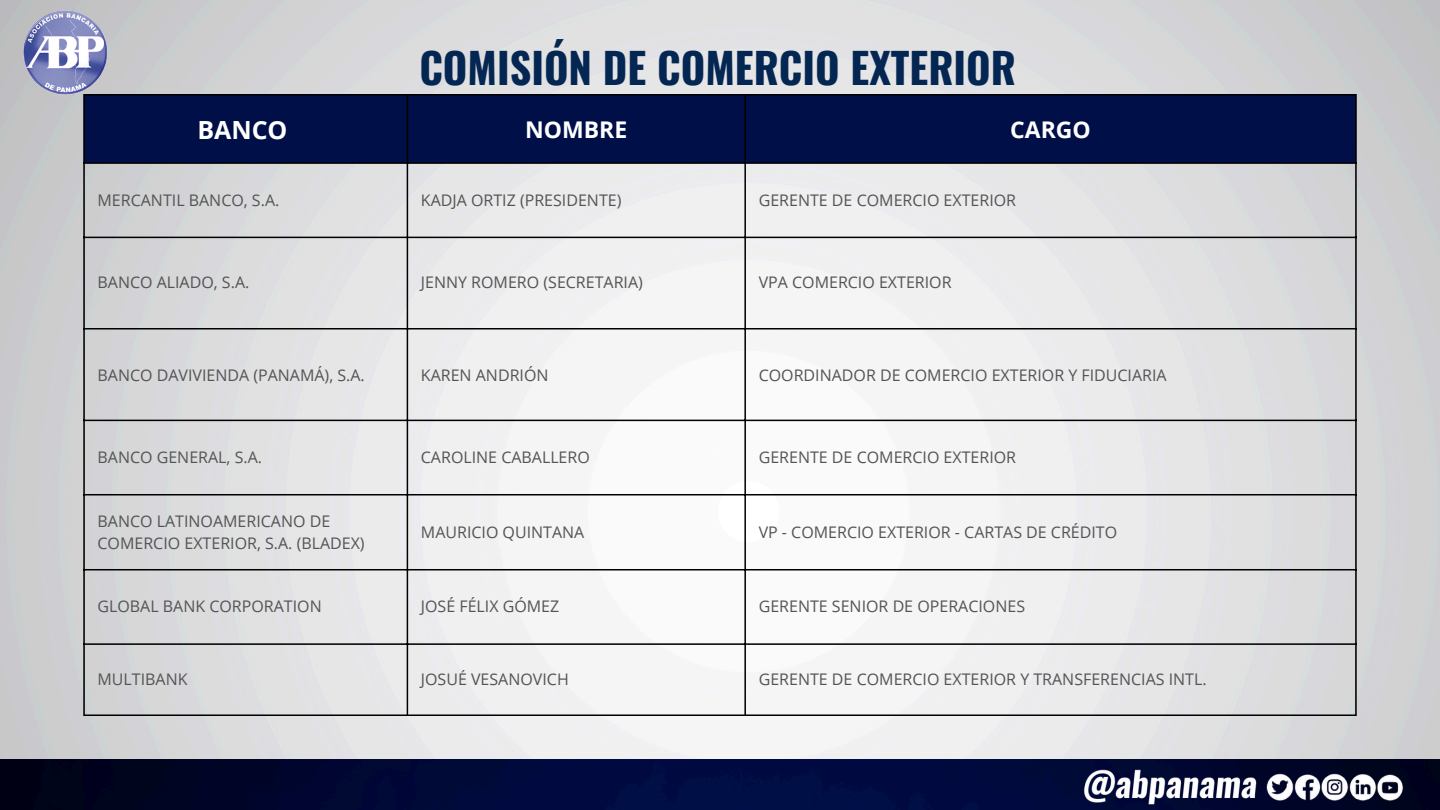
<style>
.page{position:relative;width:1440px;height:810px;background:#fff}
.page>*{position:absolute;margin:0;border:0;box-sizing:border-box;transform-origin:0 0}
.t1{font:700 42px "Oswald";color:#042652}
.t2{font:700 25px "Open Sans";color:#fff}
.t3{font:700 23px "Open Sans";color:#fff}
.t4{font:16px/21.8px "Open Sans";color:#545454}
</style>
<div class="page">
<img style="left:0;top:0;width:1440px;height:760px">
<div style="left:85px;top:96px;width:1270px;height:66px;background:#010f48"></div>
<hr style="left:83px;top:96px;width:2px;height:618px;background:#000">
<hr style="left:407px;top:96px;width:1px;height:618px;background:#000">
<hr style="left:744px;top:96px;width:2px;height:618px;background:#000">
<hr style="left:1355px;top:96px;width:2px;height:618px;background:#000">
<hr style="left:83px;top:94px;width:1274px;height:2px;background:#000">
<hr style="left:83px;top:162px;width:1274px;height:2px;background:#000">
<hr style="left:83px;top:237px;width:1274px;height:1px;background:#000">
<hr style="left:83px;top:328px;width:1274px;height:2px;background:#000">
<hr style="left:83px;top:420px;width:1274px;height:1px;background:#000">
<hr style="left:83px;top:494px;width:1274px;height:1px;background:#000">
<hr style="left:83px;top:569px;width:1274px;height:1px;background:#000">
<hr style="left:83px;top:643px;width:1274px;height:2px;background:#000">
<hr style="left:83px;top:714px;width:1274px;height:2px;background:#000">
<img style="left:0;top:760px;width:1440px;height:50px">
<img style="left:0;top:0;width:131px;height:112px">
<img style="left:1074px;top:765px;width:204px;height:39px">
<img style="left:1215px;top:773px;width:204px;height:37px">
<p class="t1" style="left:419px;top:35px;width:598px">COMISIÓN DE COMERCIO EXTERIOR</p>
<p class="t2" style="left:197px;top:112px;width:92px">BANCO</p>
<p class="t3" style="left:525px;top:114px;width:104px">NOMBRE</p>
<h1 class="t3" style="left:1010px;top:114px;width:82px">CARGO</h1>
<p class="t4" style="left:98px;top:189px;width:183px">MERCANTIL BANCO, S.A.</p>
<p class="t4" style="left:421px;top:189px;width:202px">KADJA ORTIZ (PRESIDENTE)</p>
<p class="t4" style="left:759px;top:189px;width:259px">GERENTE DE COMERCIO EXTERIOR</p>
<p class="t4" style="left:98px;top:271px;width:153px">BANCO ALIADO, S.A.</p>
<p class="t4" style="left:421px;top:271px;width:224px">JENNY ROMERO (SECRETARIA)</p>
<p class="t4" style="left:759px;top:271px;width:194px">VPA COMERCIO EXTERIOR</p>
<p class="t4" style="left:98px;top:363px;width:269px">BANCO DAVIVIENDA (PANAMÁ), S.A.</p>
<p class="t4" style="left:421px;top:363px;width:129px">KAREN ANDRIÓN</p>
<p class="t4" style="left:759px;top:363px;width:410px">COORDINADOR DE COMERCIO EXTERIOR Y FIDUCIARIA</p>
<p class="t4" style="left:98px;top:446px;width:166px">BANCO GENERAL, S.A.</p>
<p class="t4" style="left:421px;top:446px;width:170px">CAROLINE CABALLERO</p>
<p class="t4" style="left:759px;top:446px;width:259px">GERENTE DE COMERCIO EXTERIOR</p>
<p class="t4" style="left:98px;top:510px;width:269px">BANCO LATINOAMERICANO DE<br>COMERCIO EXTERIOR, S.A. (BLADEX)</p>
<p class="t4" style="left:421px;top:521px;width:165px">MAURICIO QUINTANA</p>
<p class="t4" style="left:759px;top:521px;width:360px">VP - COMERCIO EXTERIOR - CARTAS DE CRÉDITO</p>
<p class="t4" style="left:98px;top:595px;width:226px">GLOBAL BANK CORPORATION</p>
<p class="t4" style="left:421px;top:595px;width:140px">JOSÉ FÉLIX GÓMEZ</p>
<p class="t4" style="left:759px;top:595px;width:268px">GERENTE SENIOR DE OPERACIONES</p>
<p class="t4" style="left:98px;top:668px;width:92px">MULTIBANK</p>
<p class="t4" style="left:421px;top:668px;width:149px">JOSUÉ VESANOVICH</p>
<p class="t4" style="left:759px;top:668px;width:450px">GERENTE DE COMERCIO EXTERIOR Y TRANSFERENCIAS INTL.</p>
</div>
